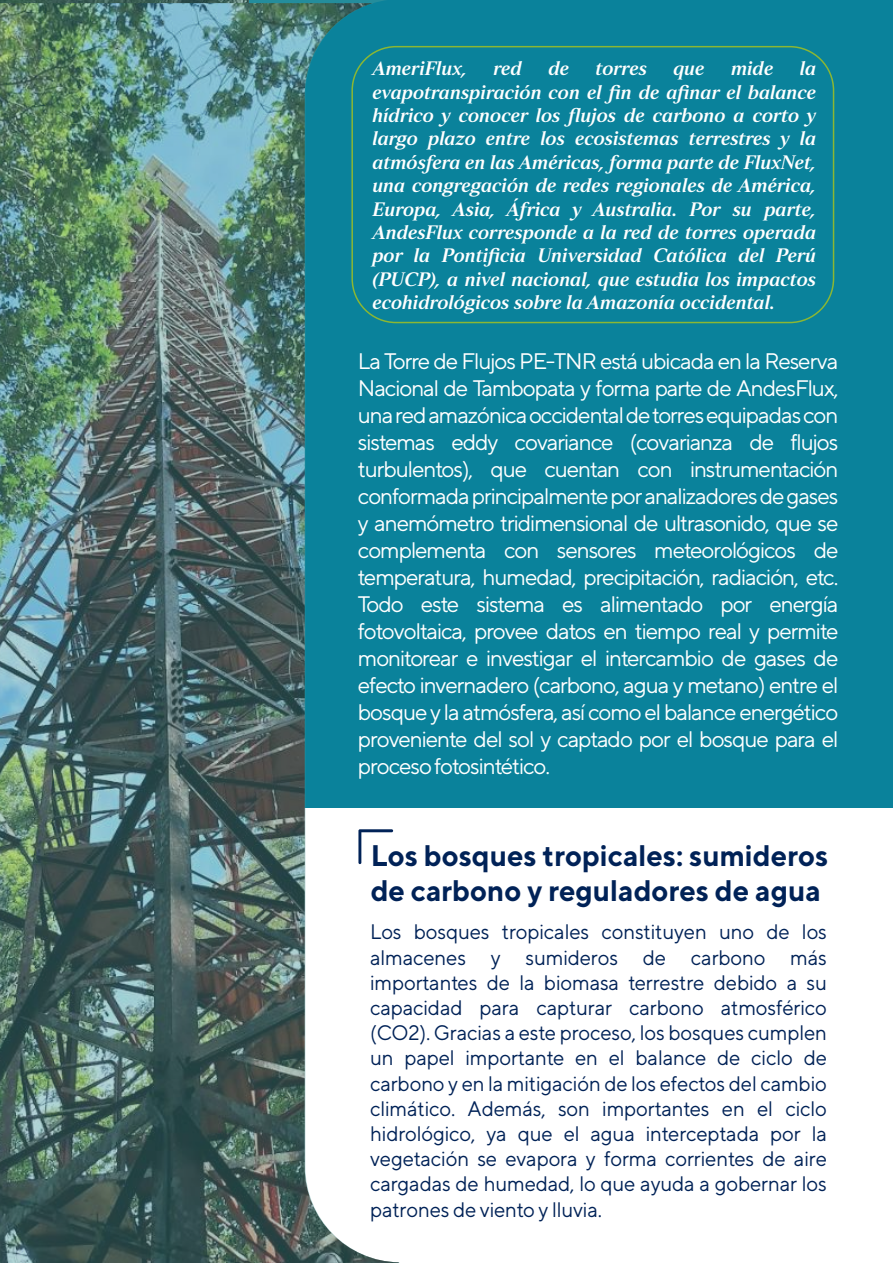
<style>
.page{position:relative;width:893px;height:1263px;background:#fff}
.page>*{position:absolute;margin:0;border:0;box-sizing:border-box;transform-origin:0 0}
.t1{font:700 29.7px/35.7px "TT Norms";color:#002257}
.t2{font:22.5px/27px "TT Norms";letter-spacing:-.05em;color:#fff;text-align:justify}
.t3{font:21px/25.2px "TT Norms";letter-spacing:-.01em;color:#002257;text-align:justify}
.t4{font:19.5px/23.4px "Strato Pro Demi Bold It";letter-spacing:-.01em;color:#fff;text-align:justify}
</style>
<div class="page">
<div style="left:250px;top:0;width:643px;height:808px;background:#0a829b"></div>
<img style="left:0;top:0;width:399px;height:1263px">
<svg style="left:358px;top:829px;width:35px;height:35px"></svg>
<div style="left:351px;top:46px;width:483px;height:277px;border:2px solid #8bb733;border-radius:44px"></div>
<p class="t4" style="left:372px;top:56px;width:446px;text-indent:427px">la evapotranspiración con el fin de afinar el balance hídrico y conocer los flujos de carbono a corto y largo plazo entre los ecosistemas terrestres y la atmósfera en las Américas, forma parte de FluxNet, una congregación de redes regionales de América, Europa, Asia, África y Australia. Por su parte, AndesFlux corresponde a la red de torres operada por la Pontificia Universidad Católica del Perú (PUCP), a nivel nacional, que estudia los impactos ecohidrológicos sobre la Amazonía occidental.</p>
<p class="t4" style="left:372px;top:56px;width:96px">AmeriFlux,</p>
<p class="t4" style="left:493px;top:56px;width:30px">red</p>
<p class="t4" style="left:548px;top:56px;width:22px">de</p>
<p class="t4" style="left:595px;top:56px;width:53px">torres</p>
<p class="t4" style="left:673px;top:56px;width:33px">que</p>
<p class="t4" style="left:731px;top:56px;width:44px">mide</p>
<p class="t2" style="left:358px;top:347px;width:482px">La Torre de Flujos PE-TNR está ubicada en la Reserva Nacional de Tambopata y forma parte de AndesFlux, una red amazónica occidental de torres equipadas con sistemas eddy covariance (covarianza de flujos turbulentos), que cuentan con instrumentación conformada principalmente por analizadores de gases y anemómetro tridimensional de ultrasonido, que se complementa con sensores meteorológicos de temperatura, humedad, precipitación, radiación, etc.<br>Todo este sistema es alimentado por energía fotovoltaica, provee datos en tiempo real y permite monitorear e investigar el intercambio de gases de efecto invernadero (carbono, agua y metano) entre el bosque y la atmósfera, así como el balance energético proveniente del sol y captado por el bosque para el proceso fotosintético.</p>
<h1 class="t1" style="left:371px;top:836px;width:459px">Los bosques tropicales: sumideros de carbono y reguladores de agua</h1>
<p class="t3" style="left:370px;top:919px;width:458px">Los bosques tropicales constituyen uno de los almacenes y sumideros de carbono más importantes de la biomasa terrestre debido a su capacidad para capturar carbono atmosférico (CO2). Gracias a este proceso, los bosques cumplen un papel importante en el balance de ciclo de carbono y en la mitigación de los efectos del cambio climático. Además, son importantes en el ciclo hidrológico, ya que el agua interceptada por la vegetación se evapora y forma corrientes de aire cargadas de humedad, lo que ayuda a gobernar los patrones de viento y lluvia.</p>
</div>
